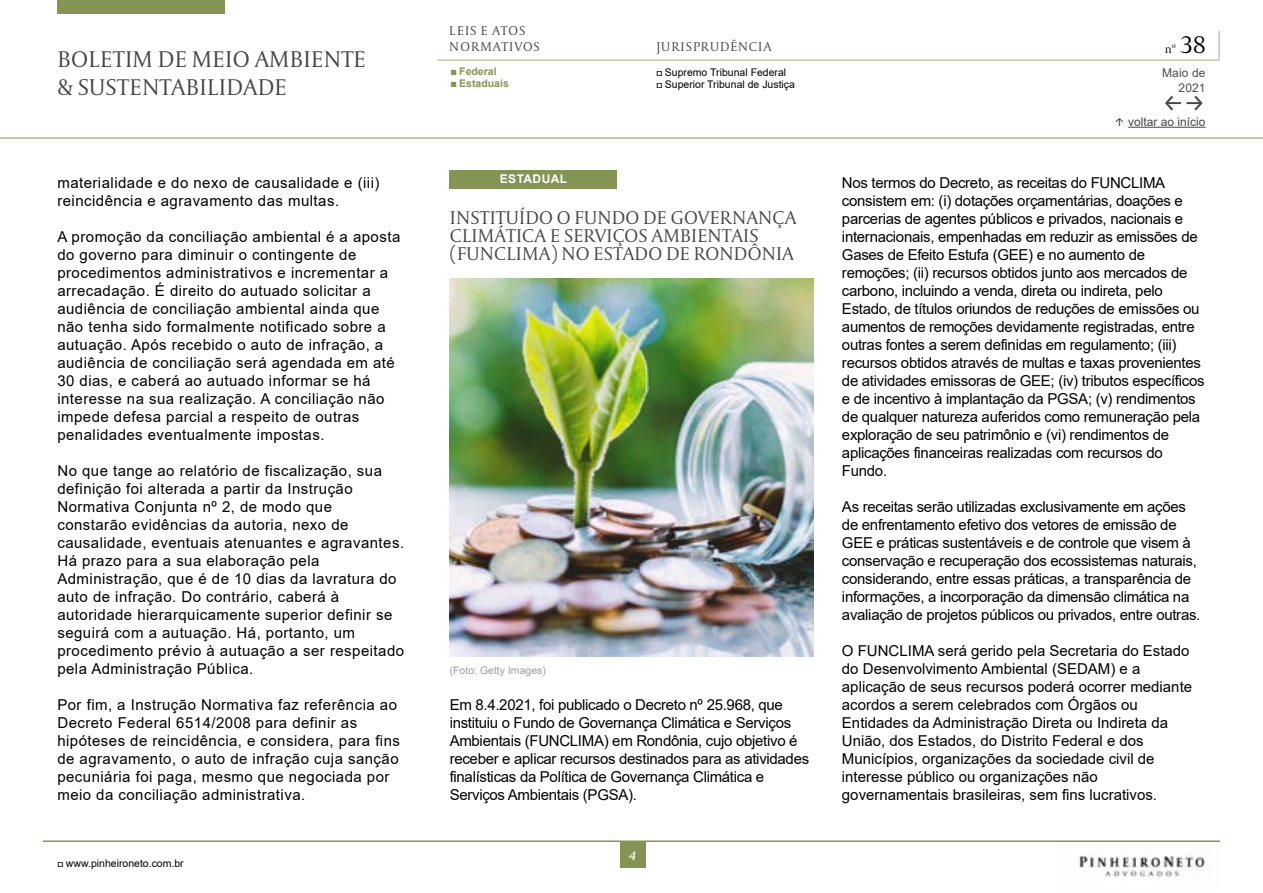
<style>
.page{position:relative;width:1263px;height:893px;background:#fff}
.page>*{position:absolute;margin:0;border:0;box-sizing:border-box;transform-origin:0 0}
.t1{font:300 24px/28.8px "Capitolium 2";letter-spacing:.01em;color:#464646}
.t2{font:24px "Fira Sans";color:#464646}
.t3{font:300 19.5px/18px "Capitolium 2";letter-spacing:.01em;color:#464646}
.t4{font:italic 18px "Capitolium 2";color:#fff}
.t5{font:15px/18px "Arial";letter-spacing:-.02em;color:#000}
.t6{font:15px/18px "Arial";letter-spacing:.03em;color:#000}
.t7{font:15px/18px "Arial";color:#000}
.t8{font:300 13.5px/16.2px "Capitolium 2";letter-spacing:.07em;color:#464646}
.t9{font:12px "Arial";color:#464646}
.t10{font:12px/15px "Arial";letter-spacing:.01em;color:#4e4e50;text-align:right}
.t11{font:700 12px "Arial";letter-spacing:.035em;color:#fff}
.t12{font:300 12px "Capitolium 2";color:#000}
.t13{font:10.5px/12.6px "Arial";color:#000}
.t14{font:10.5px "Arial";color:#9d9d9c}
.t15{font:700 10.5px "Arial";color:#849455}
.s1{font-family:"Tisa Pro"}
.s2{font-size:25.5px}
.s3{font-family:"Fira Sans"}
</style>
<div class="page">
<hr style="left:1128px;top:127px;width:77px;height:1px;background:#464646">
<div style="left:620px;top:842px;width:26px;height:25px;background:#849455"></div>
<hr style="left:437px;top:59px;width:781px;height:2px;background:#849455">
<hr style="left:1218px;top:31px;width:2px;height:30px;background:#849455">
<div style="left:57px;top:0;width:168px;height:13px;background:#849455"></div>
<hr style="left:43px;top:840px;width:1177px;height:2px;background:#849455">
<img style="left:1079px;top:841px;width:141px;height:37px">
<hr style="left:0;top:138px;width:1263px;height:1px;background:#849455">
<div style="left:450px;top:170px;width:167px;height:18px;background:#849455"></div>
<img style="left:450px;top:278px;width:363px;height:378px">
<h1 class="t1" style="left:57px;top:44px;width:310px">BOLETIM DE MEIO AMBIENTE &amp; SUSTENTABILIDADE</h1>
<p class="t6" style="left:57px;top:174px;width:324px">materialidade e do nexo de causalidade e (iii) reincidência e agravamento das multas.</p>
<p class="t6" style="left:57px;top:228px;width:344px">A promoção da conciliação ambiental é a aposta do governo para diminuir o contingente de procedimentos administrativos e incrementar a arrecadação. É direito do autuado solicitar a audiência de conciliação ambiental ainda que não tenha sido formalmente notificado sobre a autuação. Após recebido o auto de infração, a audiência de conciliação será agendada em até 30 dias, e caberá ao autuado informar se há interesse na sua realização. A conciliação não impede defesa parcial a respeito de outras penalidades eventualmente impostas.</p>
<p class="t6" style="left:57px;top:462px;width:348px">No que tange ao relatório de fiscalização, sua definição foi alterada a partir da Instrução Normativa Conjunta nº 2, de modo que constarão evidências da autoria, nexo de causalidade, eventuais atenuantes e agravantes.<br>Há prazo para a sua elaboração pela Administração, que é de 10 dias da lavratura do auto de infração. Do contrário, caberá à autoridade hierarquicamente superior definir se seguirá com a autuação. Há, portanto, um procedimento prévio à autuação a ser respeitado pela Administração Pública.</p>
<p class="t6" style="left:57px;top:696px;width:344px">Por fim, a Instrução Normativa faz referência ao Decreto Federal 6514/2008 para definir as hipóteses de reincidência, e considera, para fins de agravamento, o auto de infração cuja sanção pecuniária foi paga, mesmo que negociada por meio da conciliação administrativa.</p>
<p class="t13" style="left:57px;top:857px;width:128px"><span class="s1">▫</span> www.pinheironeto.com.br</p>
<p class="t8" style="left:450px;top:22px;width:92px">LEIS E ATOS<br>NORMATIVOS</p>
<p class="t15" style="left:451px;top:64px;width:47px"><span class="s1">▪</span> Federal</p>
<p class="t15" style="left:451px;top:76px;width:60px"><span class="s1">▪</span> Estaduais</p>
<p class="t11" style="left:500px;top:171px;width:69px">ESTADUAL</p>
<p class="t8" style="left:656px;top:38px;width:116px">JURISPRUDÊNCIA</p>
<p class="t13" style="left:656px;top:65px;width:140px"><span class="s1">▫</span> Supremo Tribunal Federal<br><span class="s1">▫</span> Superior Tribunal de Justiça</p>
<h2 class="t3" style="left:450px;top:208px;width:348px">INSTITUÍDO O FUNDO DE GOVERNANÇA<br>CLIMÁTICA E SERVIÇOS AMBIENTAIS (FUNCLIMA) NO ESTADO DE RONDÔNIA</h2>
<p class="t14" style="left:450px;top:663px;width:98px">(Foto: Getty Images)</p>
<p class="t5" style="left:450px;top:696px;width:361px">Em 8.4.2021, foi publicado o Decreto nº 25.968, que instituiu o Fundo de Governança Climática e Serviços Ambientais (FUNCLIMA) em Rondônia, cujo objetivo é receber e aplicar recursos destinados para as atividades finalísticas da Política de Governança Climática e Serviços Ambientais (PGSA).</p>
<p class="t4" style="left:629px;top:842px;width:9px">4</p>
<p class="t12" style="left:1165px;top:41px;width:42px">nº <span class="s2">38</span></p>
<p class="t10" style="left:1162px;top:65px;width:45px">Maio de<br>2021</p>
<h1 class="t2" style="left:1162px;top:84px;width:45px">←→</h1>
<p class="t9" style="left:1114px;top:113px;width:93px"><span class="s3">↑</span> voltar ao início</p>
<p class="t5" style="left:842px;top:174px;width:364px">Nos termos do Decreto, as receitas do FUNCLIMA consistem em: (i) dotações orçamentárias, doações e parcerias de agentes públicos e privados, nacionais e internacionais, empenhadas em reduzir as emissões de Gases de Efeito Estufa (GEE) e no aumento de remoções; (ii) recursos obtidos junto aos mercados de carbono, incluindo a venda, direta ou indireta, pelo Estado, de títulos oriundos de reduções de emissões ou aumentos de remoções devidamente registradas, entre outras fontes a serem definidas em regulamento; (iii) recursos obtidos através de multas e taxas provenientes de atividades emissoras de GEE; (iv) tributos específicos e de incentivo à implantação da PGSA; (v) rendimentos de qualquer natureza auferidos como remuneração pela exploração de seu patrimônio e (vi) rendimentos de aplicações financeiras realizadas com recursos do Fundo.</p>
<p class="t5" style="left:842px;top:498px;width:360px">As receitas serão utilizadas exclusivamente em ações de enfrentamento efetivo dos vetores de emissão de GEE e práticas sustentáveis e de controle que visem à conservação e recuperação dos ecossistemas naturais, considerando, entre essas práticas, a transparência de informações, a incorporação da dimensão climática na avaliação de projetos públicos ou privados, entre outras.</p>
<p class="t7" style="left:842px;top:642px;width:352px">O FUNCLIMA será gerido pela Secretaria do Estado do Desenvolvimento Ambiental (SEDAM) e a aplicação de seus recursos poderá ocorrer mediante acordos a serem celebrados com Órgãos ou Entidades da Administração Direta ou Indireta da União, dos Estados, do Distrito Federal e dos Municípios, organizações da sociedade civil de interesse público ou organizações não governamentais brasileiras, sem fins lucrativos.</p>
</div>
